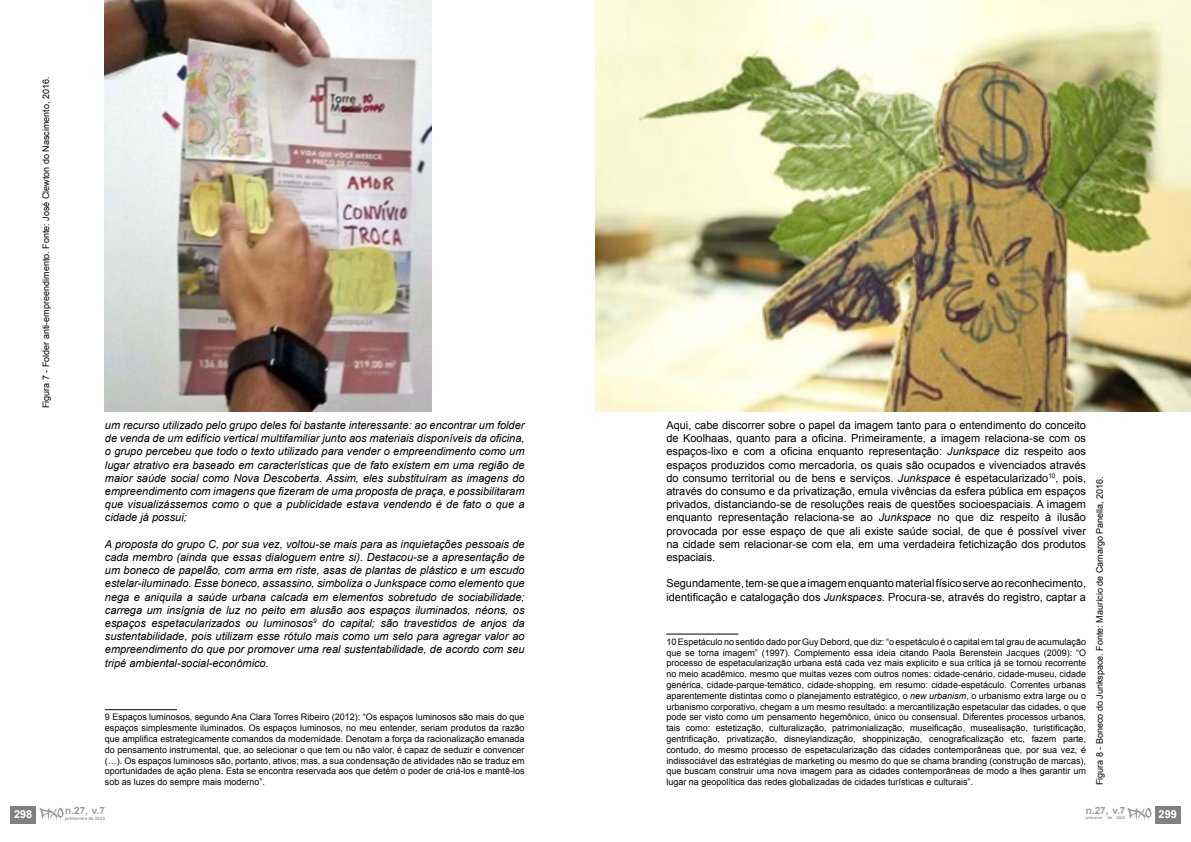
<style>
.page{position:relative;width:1191px;height:842px;background:#fff}
.page>*{position:absolute;margin:0;border:0;box-sizing:border-box;transform-origin:0 0}
.t1{font:italic 11px/13.2px "Arial";color:#000;text-align:justify}
.t2{font:11px/13.2px "Arial";color:#000;text-align:justify}
.t3{font:700 11px "Arial";color:#fff}
.t4{font:700 10px "Arial";color:#9d9d9c}
.t5{font:9px/10.8px "Arial";color:#000;text-align:justify}
.t6{font:700 4.6px "Arial";color:#9d9d9c}
.t7{font:700 4px "Arial";color:#9d9d9c}
.s1{font-style:italic}
</style>
<div class="page">
<hr style="left:105px;top:709px;width:72px;height:1px;background:#000">
<hr style="left:666px;top:633px;width:72px;height:1px;background:#000">
<img style="left:105px;top:0;width:326px;height:411px">
<img style="left:595px;top:0;width:596px;height:411px">
<div style="left:11px;top:806px;width:25px;height:17px;background:#808080"></div>
<svg style="left:40px;top:808px;width:24px;height:13px"></svg>
<div style="left:1155px;top:806px;width:25px;height:17px;background:#808080"></div>
<svg style="left:1127px;top:808px;width:24px;height:13px"></svg>
<p class="t5" style="left:41px;top:408px;width:333px;rotate:-90deg">Figura 7 - Folder anti-empreendimento. Fonte: José Clewton do Nascimento, 2016.</p>
<p class="t1" style="left:105px;top:419px;width:421px">um recurso utilizado pelo grupo deles foi bastante interessante: ao encontrar um folder de venda de um edifício vertical multifamiliar junto aos materiais disponíveis da oficina, o grupo percebeu que todo o texto utilizado para vender o empreendimento como um lugar atrativo era baseado em características que de fato existem em uma região de maior saúde social como Nova Descoberta. Assim, eles substituíram as imagens do empreendimento com imagens que fizeram de uma proposta de praça, e possibilitaram que visualizássemos como o que a publicidade estava vendendo é de fato o que a cidade já possui;</p>
<p class="t1" style="left:105px;top:537px;width:421px">A proposta do grupo C, por sua vez, voltou-se mais para as inquietações pessoais de cada membro (ainda que essas dialoguem entre si). Destacou-se a apresentação de um boneco de papelão, com arma em riste, asas de plantas de plástico e um escudo estelar-iluminado. Esse boneco, assassino, simboliza o Junkspace como elemento que nega e aniquila a saúde urbana calcada em elementos sobretudo de sociabilidade; carrega um insígnia de luz no peito em alusão aos espaços iluminados, néons, os espaços espetacularizados ou luminosos<sup>9</sup> do capital; são travestidos de anjos da sustentabilidade, pois utilizam esse rótulo mais como um selo para agregar valor ao empreendimento do que por promover uma real sustentabilidade, de acordo com seu tripé ambiental-social-econômico.</p>
<p class="t5" style="left:105px;top:712px;width:421px">9 Espaços luminosos, segundo Ana Clara Torres Ribeiro (2012): “Os espaços luminosos são mais do que espaços simplesmente iluminados. Os espaços luminosos, no meu entender, seriam produtos da razão que amplifica estrategicamente comandos da modernidade. Denotam a força da racionalização emanada do pensamento instrumental, que, ao selecionar o que tem ou não valor, é capaz de seduzir e convencer (…). Os espaços luminosos são, portanto, ativos; mas, a sua condensação de atividades não se traduz em oportunidades de ação plena. Esta se encontra reservada aos que detém o poder de criá-los e mantê-los sob as luzes do sempre mais moderno”.</p>
<p class="t3" style="left:14px;top:807px;width:20px">298</p>
<p class="t4" style="left:65px;top:804px;width:41px">n.27, v.7</p>
<p class="t6" style="left:65px;top:815px;width:41px">primavera de 2023</p>
<p class="t2" style="left:666px;top:419px;width:421px">Aqui, cabe discorrer sobre o papel da imagem tanto para o entendimento do conceito de Koolhaas, quanto para a oficina. Primeiramente, a imagem relaciona-se com os espaços-lixo e com a oficina enquanto representação: <span class="s1">Junkspace</span> diz respeito aos espaços produzidos como mercadoria, os quais são ocupados e vivenciados através do consumo territorial ou de bens e serviços. <span class="s1">Junkspace</span> é espetacularizado<sup>10</sup>, pois, através do consumo e da privatização, emula vivências da esfera pública em espaços privados, distanciando-se de resoluções reais de questões socioespaciais. A imagem enquanto representação relaciona-se ao <span class="s1">Junkspace</span> no que diz respeito à ilusão provocada por esse espaço de que ali existe saúde social, de que é possível viver na cidade sem relacionar-se com ela, em uma verdadeira fetichização dos produtos espaciais.</p>
<p class="t2" style="left:666px;top:577px;width:421px">Segundamente, tem-se que a imagem enquanto material físico serve ao reconhecimento, identificação e catalogação dos <span class="s1">Junkspaces</span>. Procura-se, através do registro, captar a</p>
<p class="t5" style="left:666px;top:636px;width:421px">10 Espetáculo no sentido dado por Guy Debord, que diz: “o espetáculo é o capital em tal grau de acumulação que se torna imagem” (1997). Complemento essa ideia citando Paola Berenstein Jacques (2009): “O processo de espetacularização urbana está cada vez mais explicito e sua crítica já se tornou recorrente no meio acadêmico, mesmo que muitas vezes com outros nomes: cidade-cenário, cidade-museu, cidade genérica, cidade-parque-temático, cidade-shopping, em resumo: cidade-espetáculo. Correntes urbanas aparentemente distintas como o planejamento estratégico, o <span class="s1">new urbanism</span>, o urbanismo extra large ou o urbanismo corporativo, chegam a um mesmo resultado: a mercantilização espetacular das cidades, o que pode ser visto como um pensamento hegemônico, único ou consensual. Diferentes processos urbanos, tais como: estetização, culturalização, patrimonialização, museificação, musealisação, turistificação, gentrificação, privatização, disneylandização, shoppinização, cenograficalização etc, fazem parte, contudo, do mesmo processo de espetacularização das cidades contemporâneas que, por sua vez, é indissociável das estratégias de marketing ou mesmo do que se chama branding (construção de marcas), que buscam construir uma nova imagem para as cidades contemporâneas de modo a lhes garantir um lugar na geopolítica das redes globalizadas de cidades turísticas e culturais”.</p>
<p class="t5" style="left:1094px;top:785px;width:311px;rotate:-90deg">Figura 8 - Boneco do Junkspace. Fonte: Maurício de Camargo Panella, 2016.</p>
<p class="t4" style="left:1085px;top:804px;width:41px">n.27, v.7</p>
<p class="t7" style="left:1085px;top:815px;width:41px">primaver de 2023</p>
<p class="t3" style="left:1158px;top:807px;width:20px">299</p>
</div>
